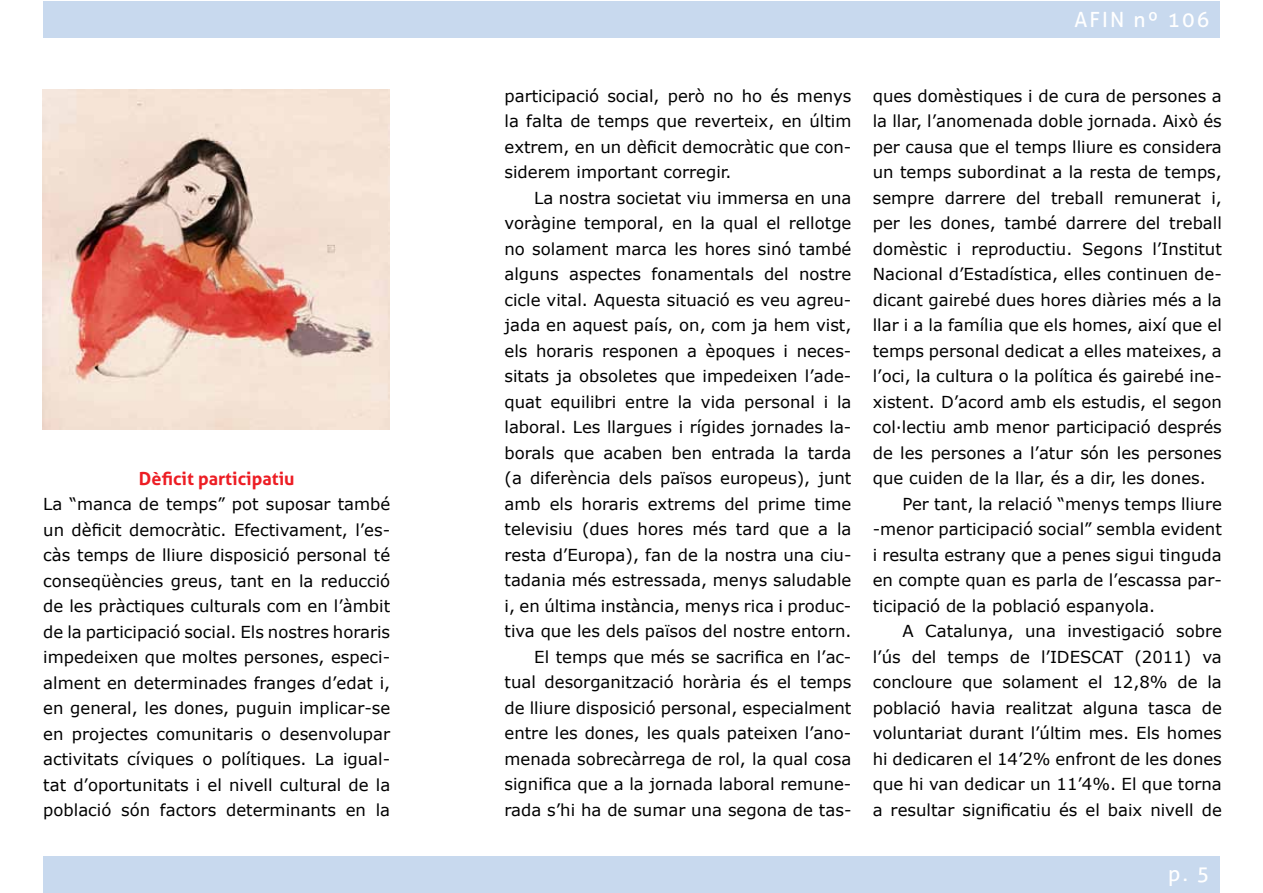
<style>
.page{position:relative;width:1263px;height:893px;background:#fff}
.page>*{position:absolute;margin:0;border:0;box-sizing:border-box;transform-origin:0 0}
.t1{font:21px "Aller";letter-spacing:.1em;color:#fff}
.t2{font:700 18px "Aller";color:#ed1d24}
.t3{font:16.5px/25.5px "Verdana";color:#000;text-align:justify}
</style>
<div class="page">
<div style="left:43px;top:1px;width:1177px;height:37px;background:#c8d9ee"></div>
<div style="left:43px;top:856px;width:1177px;height:37px;background:#c8d9ee"></div>
<img style="left:43px;top:89px;width:346px;height:340px">
<p class="t2" style="left:139px;top:467px;width:157px">Dèficit participatiu</p>
<p class="t3" style="left:43px;top:491px;width:348px">La “manca de temps” pot suposar també un dèficit democràtic. Efectivament, l’es&shy;càs temps de lliure disposició personal té conseqüències greus, tant en la reducció de les pràctiques culturals com en l’àmbit de la participació social. Els nostres horaris impedeixen que moltes persones, especi&shy;alment en determinades franges d’edat i, en general, les dones, puguin implicar-se en projectes comunitaris o desenvolupar activitats cíviques o polítiques. La igual&shy;tat d’oportunitats i el nivell cultural de la població són factors determinants en la</p>
<p class="t1" style="left:1074px;top:7px;width:137px">AFIN nº 106</p>
<p class="t3" style="left:504px;top:83px;width:348px">participació social, però no ho és menys la falta de temps que reverteix, en últim extrem, en un dèficit democràtic que con&shy;siderem important corregir.</p>
<p class="t3" style="left:504px;top:185px;width:348px;text-align:right">La nostra societat viu immersa en una voràgine temporal, en la qual el rellotge no solament marca les hores sinó també alguns aspectes fonamentals del nostre cicle vital. Aquesta situació es veu agreu&shy;jada en aquest país, on, com ja hem vist, els horaris responen a èpoques i neces&shy;sitats ja obsoletes que impedeixen l’ade&shy;quat equilibri entre la vida personal i la laboral. Les llargues i rígides jornades la&shy;borals que acaben ben entrada la tarda (a diferència dels països europeus), junt amb els horaris extrems del prime time televisiu (dues hores més tard que a la resta d’Europa), fan de la nostra una ciu&shy;tadania més estressada, menys saludable i, en última instància, menys rica i produc&shy;tiva que les dels països del nostre entorn.<br>El temps que més se sacrifica en l’ac&shy;tual desorganització horària és el temps de lliure disposició personal, especialment entre les dones, les quals pateixen l’ano&shy;menada sobrecàrrega de rol, la qual cosa significa que a la jornada laboral remune&shy;rada s’hi ha de sumar una segona de tas-</p>
<p class="t3" style="left:873px;top:83px;width:351px">ques domèstiques i de cura de persones a</p>
<p class="t3" style="left:873px;top:108px;width:351px">la llar, l’anomenada doble jornada. Això és</p>
<p class="t3" style="left:873px;top:134px;width:351px">per causa que el temps lliure es considera</p>
<p class="t3" style="left:873px;top:159px;width:351px">un temps subordinat a la resta de temps,</p>
<p class="t3" style="left:873px;top:185px;width:351px">sempre darrere del treball remunerat i,</p>
<p class="t3" style="left:873px;top:210px;width:351px">per les dones, també darrere del treball</p>
<p class="t3" style="left:873px;top:236px;width:351px">domèstic i reproductiu. Segons l’Institut</p>
<p class="t3" style="left:873px;top:261px;width:351px">Nacional d’Estadística, elles continuen de-</p>
<p class="t3" style="left:873px;top:287px;width:351px">dicant gairebé dues hores diàries més a la</p>
<p class="t3" style="left:873px;top:312px;width:351px">llar i a la família que els homes, així que el</p>
<p class="t3" style="left:873px;top:338px;width:351px">temps personal dedicat a elles mateixes, a</p>
<p class="t3" style="left:873px;top:363px;width:351px">l’oci, la cultura o la política és gairebé ine-</p>
<p class="t3" style="left:873px;top:389px;width:351px">xistent. D’acord amb els estudis, el segon</p>
<p class="t3" style="left:873px;top:414px;width:351px">col·lectiu amb menor participació després</p>
<p class="t3" style="left:873px;top:440px;width:351px">de les persones a l’atur són les persones</p>
<p class="t3" style="left:873px;top:465px;width:335px">que cuiden de la llar, és a dir, les dones.</p>
<p class="t3" style="left:902px;top:491px;width:321px">Per tant, la relació “menys temps lliure</p>
<p class="t3" style="left:873px;top:516px;width:351px">-menor participació social” sembla evident</p>
<p class="t3" style="left:873px;top:542px;width:351px">i resulta estrany que a penes sigui tinguda</p>
<p class="t3" style="left:873px;top:567px;width:351px">en compte quan es parla de l’escassa par-</p>
<p class="t3" style="left:873px;top:593px;width:284px">ticipació de la població espanyola.</p>
<p class="t3" style="left:902px;top:618px;width:321px">A Catalunya, una investigació sobre</p>
<p class="t3" style="left:873px;top:644px;width:351px">l’ús del temps de l’IDESCAT (2011) va</p>
<p class="t3" style="left:873px;top:669px;width:351px">concloure que solament el 12,8% de la</p>
<p class="t3" style="left:873px;top:695px;width:351px">població havia realitzat alguna tasca de</p>
<p class="t3" style="left:873px;top:720px;width:351px">voluntariat durant l’últim mes. Els homes</p>
<p class="t3" style="left:873px;top:746px;width:351px">hi dedicaren el 14’2% enfront de les dones</p>
<p class="t3" style="left:873px;top:771px;width:351px">que hi van dedicar un 11’4%. El que torna</p>
<p class="t3" style="left:873px;top:797px;width:351px">a resultar significatiu és el baix nivell de</p>
<p class="t1" style="left:1168px;top:861px;width:43px">p. 5</p>
</div>
